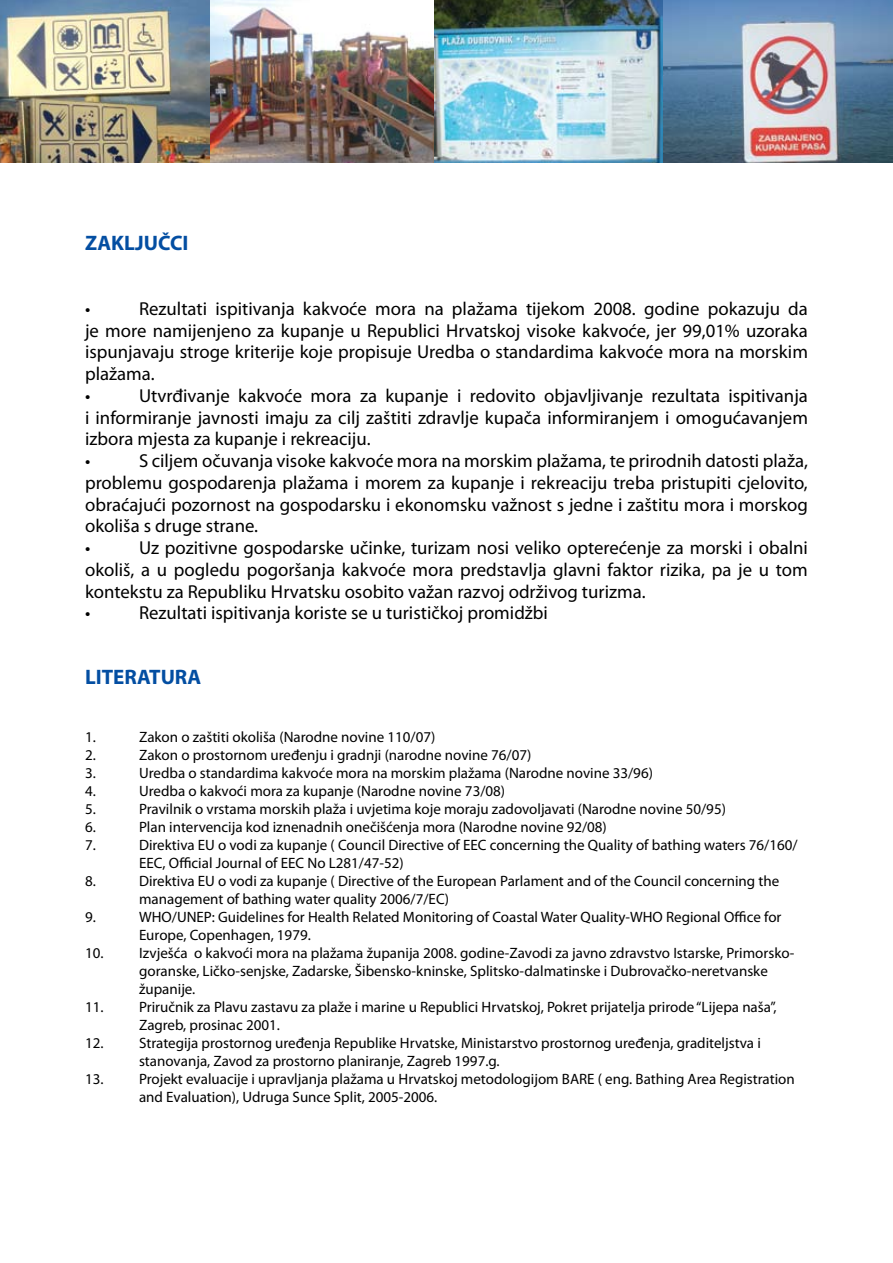
<style>
.page{position:relative;width:893px;height:1263px;background:#fff}
.page>*{position:absolute;margin:0;border:0;box-sizing:border-box;transform-origin:0 0}
.t1{font:700 21px "Myriad Pro";color:#034ea2}
.t2{font:18.75px/21.8px "Myriad Pro";color:#000}
.t3{font:15px/18px "Myriad Pro";color:#000}
</style>
<div class="page">
<img style="left:210px;top:0;width:683px;height:163px">
<img style="left:0;top:0;width:210px;height:163px">
<h1 class="t1" style="left:85px;top:229px;width:105px">ZAKLJUČCI</h1>
<p class="t2" style="left:85px;top:297px;width:724px;text-indent:54px">Rezultati ispitivanja kakvoće mora na plažama tijekom 2008. godine pokazuju da je more namijenjeno za kupanje u Republici Hrvatskoj visoke kakvoće, jer 99,01% uzoraka ispunjavaju stroge kriterije koje propisuje Uredba o standardima kakvoće mora na morskim plažama.<br>•</p>
<p class="t2" style="left:85px;top:297px;width:7px">•</p>
<p class="t2" style="left:85px;top:384px;width:724px;text-indent:54px">Utvrđivanje kakvoće mora za kupanje i redovito objavljivanje rezultata ispitivanja i informiranje javnosti imaju za cilj zaštiti zdravlje kupača informiranjem i omogućavanjem izbora mjesta za kupanje i rekreaciju.<br>•</p>
<p class="t2" style="left:85px;top:450px;width:724px;text-indent:54px">S ciljem očuvanja visoke kakvoće mora na morskim plažama, te prirodnih datosti plaža, problemu gospodarenja plažama i morem za kupanje i rekreaciju treba pristupiti cjelovito, obraćajući pozornost na gospodarsku i ekonomsku važnost s jedne i zaštitu mora i morskog okoliša s druge strane.<br>•</p>
<p class="t2" style="left:85px;top:537px;width:724px;text-indent:54px">Uz pozitivne gospodarske učinke, turizam nosi veliko opterećenje za morski i obalni okoliš, a u pogledu pogoršanja kakvoće mora predstavlja glavni faktor rizika, pa je u tom kontekstu za Republiku Hrvatsku osobito važan razvoj održivog turizma.<br>•</p>
<p class="t2" style="left:139px;top:602px;width:410px">Rezultati ispitivanja koriste se u turističkoj promidžbi</p>
<h1 class="t1" style="left:85px;top:663px;width:118px">LITERATURA</h1>
<p class="t3" style="left:85px;top:727px;width:12px">1.</p>
<p class="t3" style="left:139px;top:727px;width:298px">Zakon o zaštiti okoliša (Narodne novine 110/07)</p>
<p class="t3" style="left:85px;top:745px;width:12px">2.</p>
<p class="t3" style="left:139px;top:745px;width:394px">Zakon o prostornom uređenju i gradnji (narodne novine 76/07)</p>
<p class="t3" style="left:85px;top:763px;width:12px">3.</p>
<p class="t3" style="left:139px;top:763px;width:515px">Uredba o standardima kakvoće mora na morskim plažama (Narodne novine 33/96)</p>
<p class="t3" style="left:85px;top:781px;width:12px">4.</p>
<p class="t3" style="left:139px;top:781px;width:368px">Uredba o kakvoći mora za kupanje (Narodne novine 73/08)</p>
<p class="t3" style="left:85px;top:799px;width:12px">5.</p>
<p class="t3" style="left:139px;top:799px;width:588px">Pravilnik o vrstama morskih plaža i uvjetima koje moraju zadovoljavati (Narodne novine 50/95)</p>
<p class="t3" style="left:85px;top:817px;width:12px">6.</p>
<p class="t3" style="left:139px;top:817px;width:469px">Plan intervencija kod iznenadnih onečišćenja mora (Narodne novine 92/08)</p>
<p class="t3" style="left:85px;top:835px;width:12px">7.</p>
<p class="t3" style="left:139px;top:835px;width:660px">Direktiva EU o vodi za kupanje ( Council Directive of EEC concerning the Quality of bathing waters 76/160/<br>EEC, Official Journal of EEC No L281/47-52)</p>
<p class="t3" style="left:85px;top:871px;width:12px">8.</p>
<p class="t3" style="left:139px;top:871px;width:642px">Direktiva EU o vodi za kupanje ( Directive of the European Parlament and of the Council concerning the management of bathing water quality 2006/7/EC)</p>
<p class="t3" style="left:85px;top:907px;width:12px">9.</p>
<p class="t3" style="left:139px;top:907px;width:644px">WHO/UNEP: Guidelines for Health Related Monitoring of Coastal Water Quality-WHO Regional Office for<br>Europe, Copenhagen, 1979.</p>
<p class="t3" style="left:139px;top:943px;width:657px;text-indent:-54px">10. Izvješća o kakvoći mora na plažama županija 2008. godine-Zavodi za javno zdravstvo Istarske, Primorsko&shy;goranske, Ličko-senjske, Zadarske, Šibensko-kninske, Splitsko-dalmatinske i Dubrovačko-neretvanske županije.</p>
<p class="t3" style="left:139px;top:997px;width:639px;text-indent:-54px">11. Priručnik za Plavu zastavu za plaže i marine u Republici Hrvatskoj, Pokret prijatelja prirode “Lijepa naša”,<br>Zagreb, prosinac 2001.</p>
<p class="t3" style="left:139px;top:1033px;width:623px;text-indent:-54px">12. Strategija prostornog uređenja Republike Hrvatske, Ministarstvo prostornog uređenja, graditeljstva i stanovanja, Zavod za prostorno planiranje, Zagreb 1997.g.</p>
<p class="t3" style="left:139px;top:1069px;width:657px;text-indent:-54px">13. Projekt evaluacije i upravljanja plažama u Hrvatskoj metodologijom BARE ( eng. Bathing Area Registration and Evaluation), Udruga Sunce Split, 2005-2006.</p>
</div>
